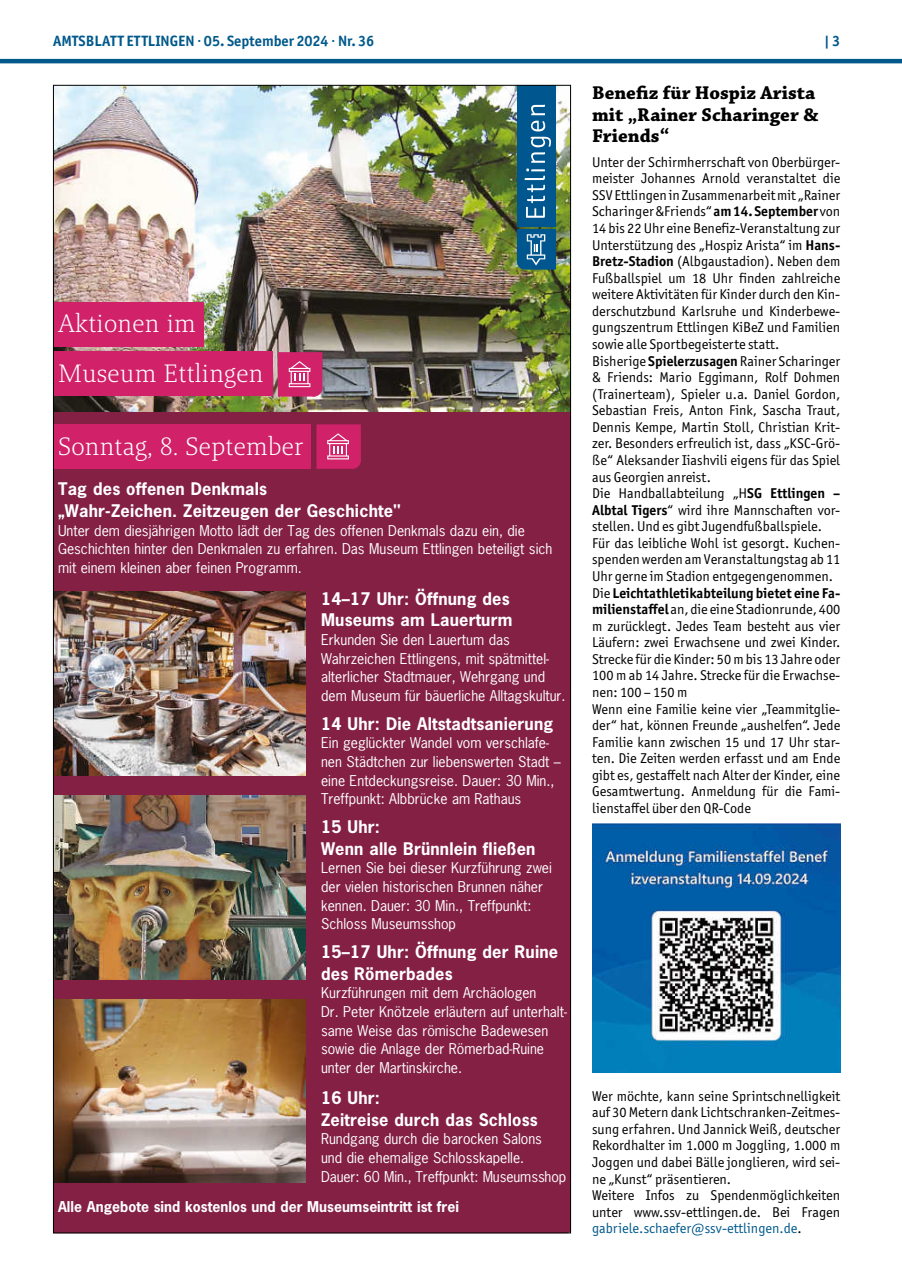
<style>
.page{position:relative;width:902px;height:1280px;background:#fff}
.page>*{position:absolute;margin:0;border:0;box-sizing:border-box;transform-origin:0 0}
.t1{font:300 25.65px "Brando";letter-spacing:.01em;color:#fff}
.t2{font:700 19.5px/21px "Chaparral Pro";color:#000}
.t3{font:700 16.35px/21.8px "News Gothic Std";letter-spacing:.01em;color:#fff}
.t4{font:700 15px "Officina Sans ITC Pro";color:#01598b}
.t5{font:14.25px/16.5px "Officina Sans ITC Pro";color:#000}
.t6{font:13.95px/18.8px "News Gothic Std";color:#fff}
.t7{font:700 13.95px "News Gothic Std";color:#fff}
.s1{font-weight:700}
.s2{color:#01598b}
</style>
<div class="page">
<hr style="left:0;top:59px;width:901px;height:4px;background:#01598b">
<img style="left:592px;top:824px;width:248px;height:248px">
<div style="left:55px;top:411px;width:513px;height:820px;background:#832044"></div>
<img style="left:55px;top:87px;width:513px;height:324px">
<div style="left:53px;top:424px;width:258px;height:44px;background:#d02169"></div>
<svg style="left:316px;top:424px;width:45px;height:45px;background:#d23676"></svg>
<img style="left:55px;top:592px;width:250px;height:183px">
<img style="left:55px;top:795px;width:250px;height:184px">
<img style="left:55px;top:999px;width:250px;height:184px">
<div style="left:517px;top:85px;width:38px;height:142px;background:#00568e"></div>
<svg style="left:517px;top:229px;width:38px;height:41px;background:#1f6a99"></svg>
<svg style="left:531px;top:105px;width:14px;height:10px"></svg>
<svg style="left:531px;top:121px;width:14px;height:10px"></svg>
<svg style="left:524px;top:137px;width:27px;height:81px"></svg>
<svg style="left:278px;top:352px;width:44px;height:45px;background:#d33a79"></svg>
<div style="left:53px;top:352px;width:219px;height:44px;background:#d02169"></div>
<div style="left:53px;top:303px;width:151px;height:44px;background:#d02169"></div>
<p class="t4" style="left:53px;top:31px;width:322px">AMTSBLATT ETTLINGEN · 05. September 2024 · Nr. 36</p>
<p class="t4" style="left:824px;top:31px;width:18px">| 3</p>
<h2 class="t2" style="left:592px;top:84px;width:228px">Benefiz für Hospiz Arista mit „Rainer Scharinger &amp;<br>Friends“</h2>
<p class="t5" style="left:592px;top:154px;width:250px">Unter der Schirmherrschaft von Oberbürger&shy;meister Johannes Arnold veranstaltet die SSV Ettlingen in Zusammenarbeit mit „Rainer Scharinger &amp;Friends“ <span class="s1">am 14. September</span> von 14 bis 22 Uhr eine Benefiz-Veranstaltung zur Unterstützung des „Hospiz Arista“ im <span class="s1">Hans-Bretz-Stadion</span> (Albgaustadion). Neben dem Fußballspiel um 18 Uhr finden zahlreiche weitere Aktivitäten für Kinder durch den Kin&shy;derschutzbund Karlsruhe und Kinderbewe&shy;gungszentrum Ettlingen KiBeZ und Familien sowie alle Sportbegeisterte statt.<br>Bisherige <span class="s1">Spielerzusagen</span> Rainer Scharinger &amp; Friends: Mario Eggimann, Rolf Dohmen (Trainerteam), Spieler u.a. Daniel Gordon, Sebastian Freis, Anton Fink, Sascha Traut, Dennis Kempe, Martin Stoll, Christian Krit&shy;zer. Besonders erfreulich ist, dass „KSC-Grö&shy;ße“ Aleksander Iiashvili eigens für das Spiel aus Georgien anreist.<br>Die Handballabteilung „H<span class="s1">SG Ettlingen – Albtal Tigers</span>“ wird ihre Mannschaften vor&shy;stellen. Und es gibt Jugendfußballspiele.<br>Für das leibliche Wohl ist gesorgt. Kuchen&shy;spenden werden am Veranstaltungstag ab 11<br>Uhr gerne im Stadion entgegengenommen.<br>Die <span class="s1">Leichtathletikabteilung bietet eine Fa&shy;milienstaffel</span> an, die eine Stadionrunde, 400 m zurücklegt. Jedes Team besteht aus vier Läufern: zwei Erwachsene und zwei Kinder.<br>Strecke für die Kinder: 50 m bis 13 Jahre oder 100 m ab 14 Jahre. Strecke für die Erwachse&shy;nen: 100 – 150 m<br>Wenn eine Familie keine vier „Teammitglie&shy;der“ hat, können Freunde „aushelfen“. Jede Familie kann zwischen 15 und 17 Uhr star&shy;ten. Die Zeiten werden erfasst und am Ende gibt es, gestaffelt nach Alter der Kinder, eine Gesamtwertung. Anmeldung für die Fami&shy;lienstaffel über den QR-Code</p>
<h1 class="t1" style="left:58px;top:306px;width:139px">Aktionen im</h1>
<h1 class="t1" style="left:58px;top:356px;width:207px">Museum Ettlingen</h1>
<h1 class="t1" style="left:58px;top:429px;width:247px">Sonntag, 8. September</h1>
<p class="t3" style="left:58px;top:478px;width:344px">Tag des offenen Denkmals<br>„Wahr-Zeichen. Zeitzeugen der Geschichte"</p>
<p class="t6" style="left:58px;top:521px;width:496px">Unter dem diesjährigen Motto lädt der Tag des offenen Denkmals dazu ein, die<br>Geschichten hinter den Denkmalen zu erfahren. Das Museum Ettlingen beteiligt sich mit einem kleinen aber feinen Programm.</p>
<p class="t3" style="left:321px;top:587px;width:193px">14–17 Uhr: Öffnung des<br>Museums am Lauerturm</p>
<p class="t6" style="left:321px;top:630px;width:246px">Erkunden Sie den Lauertum das Wahrzeichen Ettlingens, mit spätmittel - alterlicher Stadtmauer, Wehrgang und dem Museum für bäuerliche Alltagskultur.</p>
<p class="t3" style="left:321px;top:712px;width:234px">14 Uhr: Die Altstadtsanierung</p>
<p class="t6" style="left:321px;top:733px;width:241px">Ein geglückter Wandel vom verschlafe - nen Städtchen zur liebenswerten Stadt – eine Entdeckungsreise. Dauer: 30 Min., Treffpunkt: Albbrücke am Rathaus</p>
<p class="t3" style="left:321px;top:815px;width:216px">15 Uhr:<br>Wenn alle Brünnlein fließen</p>
<p class="t6" style="left:321px;top:858px;width:232px">Lernen Sie bei dieser Kurzführung zwei der vielen historischen Brunnen näher kennen. Dauer: 30 Min., Treffpunkt:<br>Schloss Museumsshop</p>
<p class="t3" style="left:321px;top:940px;width:238px">15–17 Uhr: Öffnung der Ruine des Römerbades</p>
<p class="t6" style="left:321px;top:983px;width:247px">Kurzführungen mit dem Archäologen<br>Dr. Peter Knötzele erläutern auf unterhalt&shy;same Weise das römische Badewesen sowie die Anlage der Römerbad-Ruine unter der Martinskirche.</p>
<p class="t3" style="left:321px;top:1086px;width:218px">16 Uhr:<br>Zeitreise durch das Schloss</p>
<p class="t6" style="left:321px;top:1129px;width:247px">Rundgang durch die barocken Salons und die ehemalige Schlosskapelle.<br>Dauer: 60 Min., Treffpunkt: Museumsshop</p>
<p class="t5" style="left:592px;top:1087px;width:250px">Wer möchte, kann seine Sprintschnelligkeit auf 30 Metern dank Lichtschranken-Zeitmes&shy;sung erfahren. Und Jannick Weiß, deutscher Rekordhalter im 1.000 m Joggling, 1.000 m Joggen und dabei Bälle jonglieren, wird sei&shy;ne „Kunst“ präsentieren.<br>Weitere Infos zu Spendenmöglichkeiten unter www.ssv-ettlingen.de. Bei Fragen <span class="s2">gabriele.schaefer@ssv-ettlingen.de</span>.</p>
<p class="t7" style="left:58px;top:1197px;width:402px">Alle Angebote sind kostenlos und der Museumseintritt ist frei</p>
</div>
